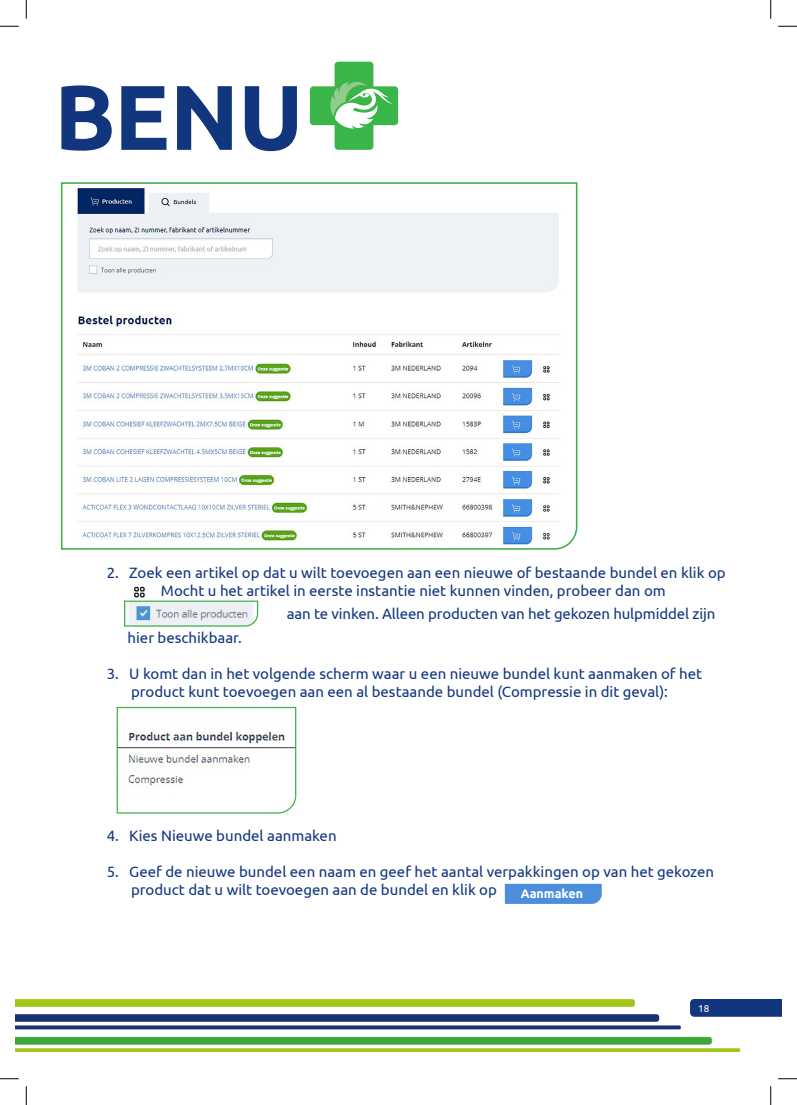
<style>
.page{position:relative;width:797px;height:1105px;background:#fff}
.page>*{position:absolute;margin:0;border:0;box-sizing:border-box;transform-origin:0 0}
.t1{font:15px/18px "Ubuntu";color:#11367e}
.t2{font:700 12.5px "Ubuntu";color:#fff}
.t3{font:10px "Ubuntu";color:#fff}
</style>
<div class="page">
<img style="left:16px;top:999px;width:723px;height:52px">
<svg style="left:689px;top:999px;width:92px;height:18px;background:#173b81"></svg>
<svg style="left:310px;top:62px;width:88px;height:88px"></svg>
<svg style="left:61px;top:85px;width:51px;height:66px"></svg>
<svg style="left:121px;top:86px;width:45px;height:64px"></svg>
<svg style="left:177px;top:86px;width:55px;height:64px"></svg>
<svg style="left:245px;top:86px;width:52px;height:65px"></svg>
<svg style="left:60px;top:182px;width:518px;height:368px"></svg>
<img style="left:134px;top:586px;width:11px;height:12px">
<svg style="left:124px;top:600px;width:135px;height:27px"></svg>
<svg style="left:116px;top:706px;width:181px;height:108px"></svg>
<div style="left:505px;top:884px;width:96px;height:20px;background:#4c8edc"></div>
<svg style="left:0;top:25px;width:19px;height:2px"></svg>
<svg style="left:778px;top:25px;width:19px;height:2px"></svg>
<svg style="left:0;top:1078px;width:19px;height:1px"></svg>
<svg style="left:778px;top:1078px;width:19px;height:1px"></svg>
<svg style="left:25px;top:0;width:2px;height:19px"></svg>
<svg style="left:25px;top:1086px;width:2px;height:19px"></svg>
<svg style="left:770px;top:0;width:1px;height:19px"></svg>
<svg style="left:770px;top:1086px;width:1px;height:19px"></svg>
<p class="t1" style="left:107px;top:563px;width:620px">2. Zoek een artikel op dat u wilt toevoegen aan een nieuwe of bestaande bundel en klik op</p>
<p class="t1" style="left:161px;top:581px;width:506px">Mocht u het artikel in eerste instantie niet kunnen vinden, probeer dan om</p>
<p class="t1" style="left:287px;top:605px;width:430px">aan te vinken. Alleen producten van het gekozen hulpmiddel zijn</p>
<p class="t1" style="left:128px;top:628px;width:116px">hier beschikbaar.</p>
<p class="t1" style="left:131px;top:664px;width:572px;text-indent:-24px">3. U komt dan in het volgende scherm waar u een nieuwe bundel kunt aanmaken of het product kunt toevoegen aan een al bestaande bundel (Compressie in dit geval):</p>
<p class="t1" style="left:107px;top:826px;width:231px">4. Kies Nieuwe bundel aanmaken</p>
<p class="t1" style="left:131px;top:862px;width:584px;text-indent:-24px">5. Geef de nieuwe bundel een naam en geef het aantal verpakkingen op van het gekozen product dat u wilt toevoegen aan de bundel en klik op</p>
<p class="t2" style="left:521px;top:886px;width:64px">Aanmaken</p>
<p class="t3" style="left:698px;top:1002px;width:13px">18</p>
</div>
